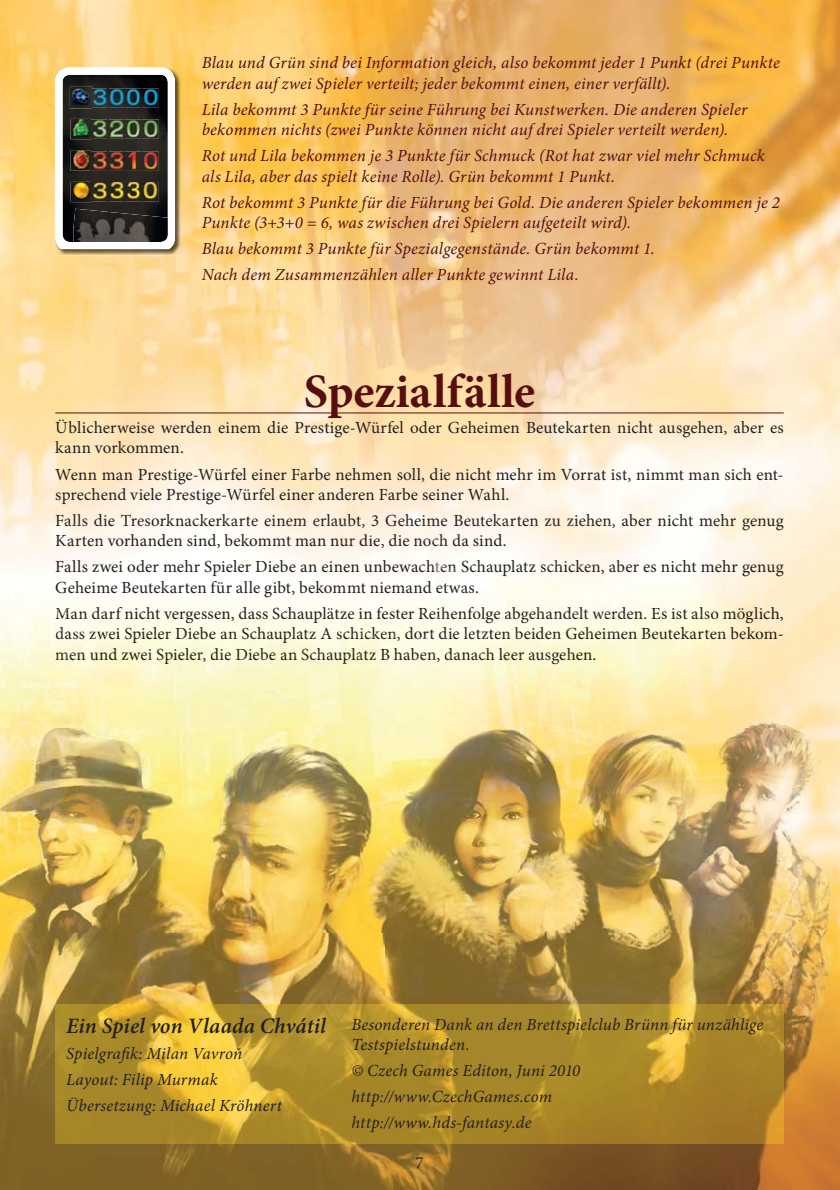
<style>
.page{position:relative;width:840px;height:1190px;background:#fff}
.page>*{position:absolute;margin:0;border:0;box-sizing:border-box;transform-origin:0 0}
.t1{font:700 48px "Minion Pro";letter-spacing:.005em;color:#560e10}
.t2{font:italic 600 22px "Minion Pro";color:#231f20}
.t3{font:italic 17px/20.4px "Minion Pro";letter-spacing:.01em;color:#560e10}
.t4{font:17px/20.4px "Minion Pro";letter-spacing:.01em;color:#231f20}
.t5{font:17px/20.4px "Minion Pro";letter-spacing:.01em;color:#201e18;text-align:justify}
.t6{font:italic 17px/26px "Minion Pro";letter-spacing:.01em;color:#231f20}
.t7{font:17px/20.4px "Minion Pro";letter-spacing:.01em;color:#221d1b}
.s1{color:#221c1a}
.s2{color:#221b17}
.s3{color:#221c19}
.s4{color:#221c1b}
.s5{color:#221d1c}
.s6{color:#231d1d}
.s7{color:#231e1e}
.s8{color:#231e1d}
.s9{color:#221c18}
.s10{color:#221b18}
.s11{color:#221a15}
.s12{color:#221b16}
.s13{color:#211a14}
.s14{color:#211c18}
.s15{color:#221d1a}
.s16{color:#231f1f}
.s17{color:#231f20}
.s18{color:#211b16}
.s19{color:#211b15}
.s20{color:#221e1d}
.s21{color:#231d1c}
.s22{color:#231f1e}
.s23{color:#251f1d}
.s24{color:#525151}
.s25{color:#221d1b}
.s26{color:#262323}
.s27{color:#252122}
.s28{color:#221f1c}
.s29{color:#221f1d}
.s30{color:#211e1b}
.s31{color:#221e1b}
.s32{color:#221f1b}
.s33{color:#383735}
.s34{color:#211e19}
.s35{color:#221e1a}
.s36{color:#211e18}
.s37{color:#211d17}
.s38{color:#211b14}
.s39{color:#211a10}
.s40{color:#21180c}
.s41{color:#211911}
.s42{color:#211912}
.s43{color:#21190f}
.s44{color:#201e19}
.s45{color:#211e1a}
.s46{color:#23201c}
.s47{color:#201e17}
.s48{color:#201d16}
.s49{color:#201d17}
.s50{color:#1f1d16}
.s51{color:#1f1d13}
.s52{color:#211c12}
.s53{color:#211b11}
.s54{color:#211a11}
.s55{color:#211910}
.s56{color:#1f1d14}
.s57{color:#201e16}
.s58{color:#1f1d15}
.s59{color:#1e1d13}
.s60{color:#1e1d12}
</style>
<div class="page">
<img style="left:0;top:0;width:840px;height:524px">
<hr style="left:55px;top:413px;width:729px;height:1px;background:#560e10">
<img style="left:55px;top:67px;width:126px;height:188px">
<img style="left:55px;top:67px;width:120px;height:182px">
<img style="left:73px;top:209px;width:95px;height:9px">
<img style="left:73px;top:218px;width:96px;height:24px">
<img style="left:0;top:524px;width:791px;height:546px">
<img style="left:791px;top:524px;width:49px;height:666px">
<div style="left:0;top:1070px;width:114px;height:120px;background:#806224"></div>
<img style="left:724px;top:1070px;width:68px;height:120px">
<img style="left:114px;top:1143px;width:610px;height:47px">
<img style="left:56px;top:524px;width:728px;height:6px">
<img style="left:56px;top:534px;width:450px;height:14px">
<img style="left:56px;top:560px;width:728px;height:17px">
<img style="left:56px;top:581px;width:422px;height:16px">
<img style="left:56px;top:607px;width:728px;height:16px">
<img style="left:56px;top:627px;width:727px;height:16px">
<img style="left:56px;top:648px;width:540px;height:16px">
<img style="left:55px;top:1004px;width:729px;height:139px">
<p class="t3" style="left:202px;top:54px;width:580px">Blau und Grün sind bei Information gleich, also bekommt jeder 1 Punkt (drei Punkte werden auf zwei Spieler verteilt; jeder bekommt einen, einer verfällt).</p>
<p class="t3" style="left:202px;top:101px;width:547px">Lila bekommt 3 Punkte für seine Führung bei Kunstwerken. Die anderen Spieler bekommen nichts (zwei Punkte können nicht auf drei Spieler verteilt werden).</p>
<p class="t3" style="left:202px;top:147px;width:565px">Rot und Lila bekommen je 3 Punkte für Schmuck (Rot hat zwar viel mehr Schmuck als Lila, aber das spielt keine Rolle). Grün bekommt 1 Punkt.</p>
<p class="t3" style="left:202px;top:194px;width:580px">Rot bekommt 3 Punkte für die Führung bei Gold. Die anderen Spieler bekommen je 2<br>Punkte (3+3+0 = 6, was zwischen drei Spielern aufgeteilt wird).</p>
<p class="t3" style="left:202px;top:237px;width:455px;line-height:26px">Blau bekommt 3 Punkte für Spezialgegenstände. Grün bekommt 1.<br>Nach dem Zusammenzählen aller Punkte gewinnt Lila.</p>
<h1 class="t1" style="left:304px;top:373px;width:233px">Spezialfälle</h1>
<p class="t4" style="left:55px;top:419px;width:730px">Üblicherweise werden einem die Prestige-Würfel oder Geheimen Beutekarten nicht ausgehen, aber es kann vorkommen.</p>
<p class="t4" style="left:55px;top:465px;width:730px">Wenn man Prestige-Würfel einer Farbe nehmen soll, die nicht mehr im Vorrat ist, nimmt man sich ent&shy;sprechend viele Prestige-Würfel einer anderen Farbe seiner Wahl.</p>
<p class="t7" style="left:55px;top:512px;width:730px"><span class="s1">Fa</span><span class="s2">lls</span> <span class="s3">die</span> <span class="s4">Tr</span>e<span class="s5">sor</span><span class="s6">kn</span><span class="s7">ackerk</span><span class="s8">ar</span>te e<span class="s3">in</span><span class="s9">em</span> <span class="s10">erlau</span><span class="s11">bt</span><span class="s2">, 3 G</span><span class="s3">e</span>he<span class="s3">im</span><span class="s1">e Be</span>utekar<span class="s1">te</span><span class="s3">n</span> <span class="s12">zu</span> <span class="s13">z</span><span class="s14">ie</span><span class="s15">he</span>n, a<span class="s15">be</span>r <span class="s5">ni</span><span class="s16">ch</span><span class="s17">t</span> <span class="s7">m</span>e<span class="s18">h</span><span class="s19">r gen</span><span class="s18">ug<br></span><span class="s20">Ka</span><span class="s1">rt</span>en v<span class="s5">or</span><span class="s21">ha</span><span class="s6">nd</span><span class="s22">en</span> <span class="s16">sind,</span> <span class="s22">b</span><span class="s7">ek</span><span class="s8">om</span>mt <span class="s1">m</span><span class="s3">an n</span><span class="s2">ur</span> <span class="s10">d</span><span class="s1">ie</span>, <span class="s1">di</span><span class="s4">e</span> no<span class="s23">ch</span> <span class="s21">d</span><span class="s5">a</span> <span class="s21">sind</span><span class="s7">.</span></p>
<p class="t4" style="left:55px;top:558px;width:730px"><span class="s8">Fall</span><span class="s7">s zw</span><span class="s22">ei</span> <span class="s16">ode</span>r mehr Spieler <span class="s16">Die</span><span class="s7">be</span> <span class="s8">an</span> <span class="s5">einen</span> <span class="s20">un</span><span class="s22">be</span><span class="s6">wa</span><span class="s7">ch</span><span class="s24">te</span><span class="s16">n</span> <span class="s7">Sc</span><span class="s16">haupla</span><span class="s22">tz</span> <span class="s8">s</span><span class="s25">ch</span><span class="s1">ic</span><span class="s25">ken, a</span><span class="s8">be</span><span class="s7">r</span> <span class="s22">es</span> nicht <span class="s21">m</span><span class="s25">eh</span><span class="s3">r ge</span><span class="s12">nu</span><span class="s13">g<br></span><span class="s16">Ge</span>heime Beutekarten für alle gib<span class="s16">t, b</span><span class="s22">ek</span><span class="s16">om</span><span class="s22">mt</span> <span class="s16">niemand</span> <span class="s26">e</span><span class="s27">tw</span>as<span class="s16">.</span></p>
<p class="t5" style="left:55px;top:605px;width:730px"><span class="s28">Man da</span><span class="s29">rf</span> <span class="s28">nic</span><span class="s29">ht</span> <span class="s28">ver</span><span class="s30">ge</span><span class="s28">ssen</span><span class="s30">,</span> <span class="s29">da</span><span class="s28">ss S</span><span class="s31">ch</span><span class="s28">au</span><span class="s32">plätze</span> <span class="s28">in</span> <span class="s29">f</span><span class="s28">e</span><span class="s32">ster</span> <span class="s28">Rei</span><span class="s33">h</span><span class="s29">enfol</span><span class="s30">ge abgeh</span><span class="s32">an</span><span class="s28">de</span><span class="s32">lt</span> <span class="s30">werde</span><span class="s34">n.</span> <span class="s31">Es</span> <span class="s35">i</span><span class="s34">st</span> <span class="s36">al</span><span class="s37">so</span> <span class="s38">m</span><span class="s39">ög</span><span class="s40">l</span><span class="s41">i</span><span class="s42">ch</span><span class="s43">, </span><span class="s44">da</span><span class="s30">ss</span> <span class="s34">z</span>wei Spieler <span class="s44">Diebe an Sch</span>au<span class="s44">pl</span>at<span class="s44">z</span> <span class="s45">A</span> <span class="s46">s</span><span class="s44">c</span><span class="s30">hi</span>cken<span class="s47">,</span> <span class="s44">do</span><span class="s45">rt die</span> <span class="s32">l</span><span class="s30">etzt</span><span class="s34">en</span> <span class="s44">beide</span>n <span class="s44">Ge</span><span class="s48">he</span>im<span class="s49">en</span> <span class="s50">Beute</span>k<span class="s48">a</span><span class="s51">rt</span><span class="s52">en</span> <span class="s53">b</span><span class="s54">e</span><span class="s55">k</span><span class="s40">om&shy;</span><span class="s48">me</span><span class="s56">n</span> u<span class="s57">n</span><span class="s58">d</span> <span class="s56">zw</span><span class="s50">ei Spieler</span><span class="s48">, die</span> <span class="s50">Dieb</span><span class="s58">e</span> <span class="s59">an</span> <span class="s58">S</span><span class="s49">ch</span>au<span class="s50">pl</span><span class="s48">at</span><span class="s56">z</span> B haben, d<span class="s47">an</span>ac<span class="s48">h</span> <span class="s44">l</span><span class="s47">e</span><span class="s51">er</span> <span class="s56">aus</span><span class="s51">gehe</span><span class="s60">n.</span></p>
<p class="t2" style="left:66px;top:1013px;width:261px">Ein Spiel von Vlaada Chvátil</p>
<p class="t6" style="left:66px;top:1042px;width:217px">Spielgrafik: Milan Vavroň<br>Layout: Filip Murmak<br>Übersetzung: Michael Kröhnert</p>
<p class="t6" style="left:351px;top:1015px;width:413px;line-height:20.4px">Besonderen Dank an den Brettspielclub Brünn für unzählige<br>Testspielstunden.</p>
<p class="t6" style="left:351px;top:1059px;width:231px">© Czech Games Editon, Juni 2010 http://www.CzechGames.com http://www.hds-fantasy.de</p>
<p class="t4" style="left:415px;top:1154px;width:10px">7</p>
</div>
